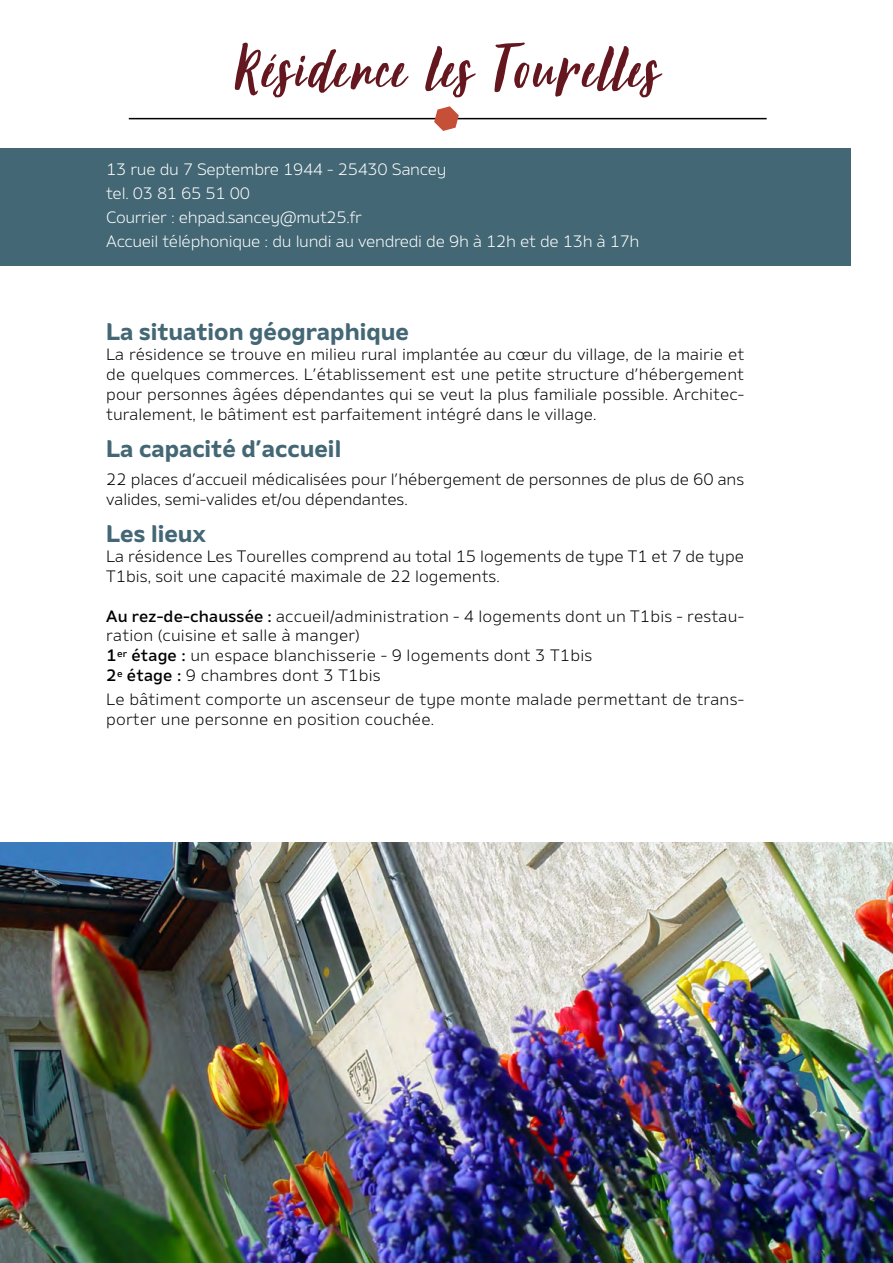
<style>
.page{position:relative;width:893px;height:1263px;background:#fff}
.page>*{position:absolute;margin:0;border:0;box-sizing:border-box;transform-origin:0 0}
.t1{font:75px "October Storm";letter-spacing:.05em;color:#65171f}
.t2{font:700 24px "Amino";color:#436774}
.t3{font:300 16.5px/19.8px "Amino";color:#000}
.t4{font:300 16.5px "Amino";letter-spacing:-.02em;color:#fff}
.s1{font-weight:500}
</style>
<div class="page">
<div style="left:0;top:149px;width:850px;height:117px;background:#436774"></div>
<hr style="left:129px;top:118px;width:638px;height:1px;background:#000">
<svg style="left:434px;top:106px;width:25px;height:25px"></svg>
<img style="left:0;top:842px;width:893px;height:421px">
<p class="t1" style="left:235px;top:32px;width:424px">Résidence les Tourelles</p>
<p class="t4" style="left:106px;top:159px;width:342px">13 rue du 7 Septembre 1944 - 25430 Sancey</p>
<p class="t4" style="left:106px;top:183px;width:145px">tel. 03 81 65 51 00</p>
<p class="t4" style="left:106px;top:208px;width:257px">Courrier : ehpad.sancey@mut25.fr</p>
<p class="t4" style="left:106px;top:232px;width:535px">Accueil téléphonique : du lundi au vendredi de 9h à 12h et de 13h à 17h</p>
<p class="t2" style="left:106px;top:317px;width:304px">La situation géographique</p>
<p class="t3" style="left:106px;top:344px;width:639px;text-align:justify">La résidence se trouve en milieu rural implantée au cœur du village, de la mairie et de quelques commerces. L’établissement est une petite structure d’hébergement pour personnes âgées dépendantes qui se veut la plus familiale possible. Architec&shy;turalement, le bâtiment est parfaitement intégré dans le village.</p>
<p class="t2" style="left:106px;top:433px;width:236px">La capacité d’accueil</p>
<p class="t3" style="left:106px;top:469px;width:639px">22 places d’accueil médicalisées pour l’hébergement de personnes de plus de 60 ans valides, semi-valides et/ou dépendantes.</p>
<p class="t2" style="left:106px;top:519px;width:101px">Les lieux</p>
<p class="t3" style="left:106px;top:546px;width:639px">La résidence Les Tourelles comprend au total 15 logements de type T1 et 7 de type<br>T1bis, soit une capacité maximale de 22 logements.</p>
<p class="t3" style="left:106px;top:606px;width:639px"><span class="s1">Au rez-de-chaussée :</span> accueil/administration - 4 logements dont un T1bis - restau&shy;ration (cuisine et salle à manger)</p>
<p class="t3" style="left:106px;top:645px;width:487px"><span class="s1">1</span><sup>er</sup> <span class="s1">étage :</span> un espace blanchisserie - 9 logements dont 3 T1bis</p>
<p class="t3" style="left:106px;top:665px;width:276px"><span class="s1">2</span><sup>e</sup> <span class="s1">étage :</span> 9 chambres dont 3 T1bis</p>
<p class="t3" style="left:106px;top:689px;width:639px">Le bâtiment comporte un ascenseur de type monte malade permettant de trans&shy;porter une personne en position couchée.</p>
</div>
